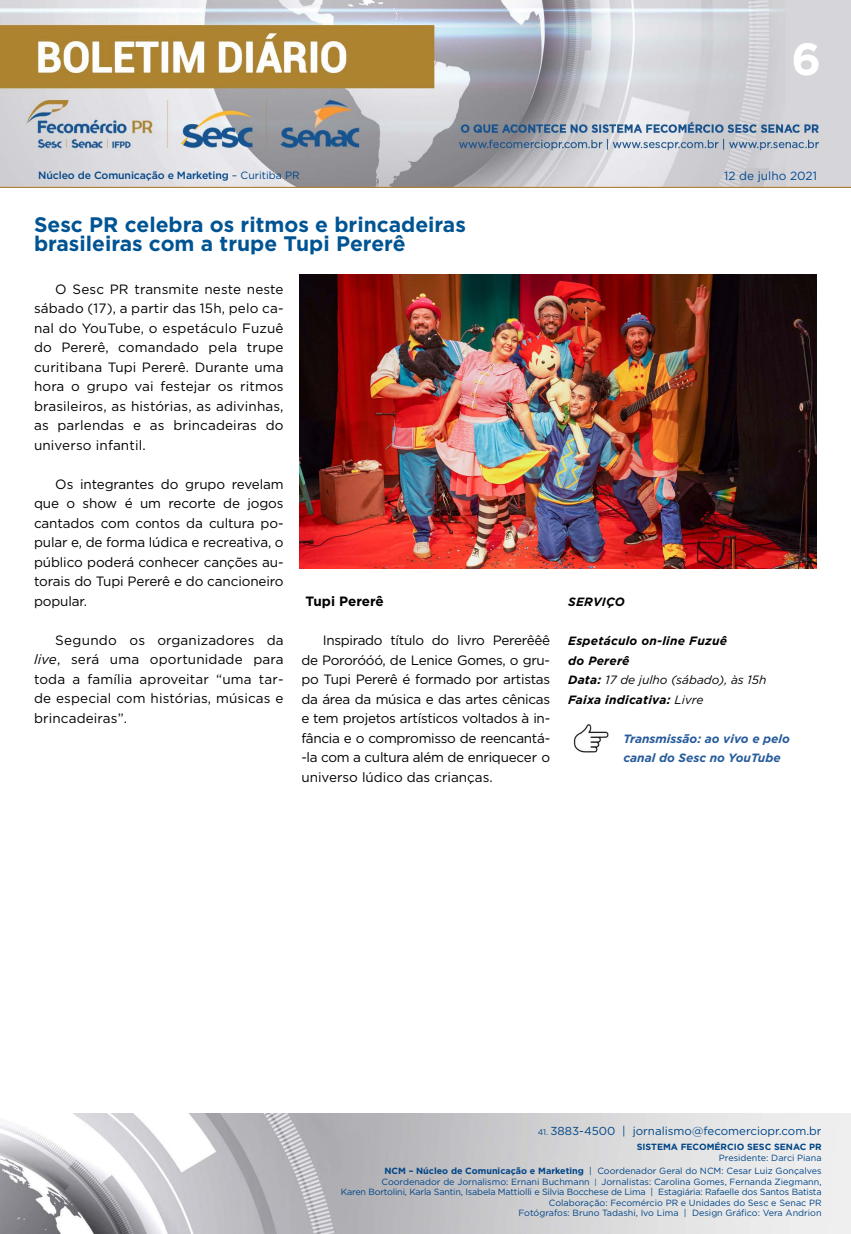
<style>
.page{position:relative;width:851px;height:1234px;background:#fff}
.page>*{position:absolute;margin:0;border:0;box-sizing:border-box;transform-origin:0 0}
.t1{font:700 45px "Gotham";color:#fff}
.t2{font:700 21px/19.5px "Gotham";color:#005493}
.t3{font:13.5px/19.5px "Gotham";color:#000;text-align:justify}
.t4{font:700 13.5px "Gotham";letter-spacing:-.005em;color:#000}
.t5{font:italic 700 12px/19.5px "Gotham";letter-spacing:.02em;color:#000}
.t6{font:italic 700 12px/19.5px "Gotham";color:#275b9b}
.t7{font:11.85px "Gotham";color:#004a93}
.t8{font:11.55px "Gotham";color:#004587}
.t9{font:500 10.5px "Gotham";letter-spacing:-.01em;color:#004587}
.t10{font:9px/10.5px "Gotham";color:#004587;text-align:right}
.t11{font:700 9px "Gotham";color:#004587}
.s1{font-weight:400}
.s2{font-style:italic}
.s3{font-size:8.25px}
.s4{font-weight:700}
.s5{font-size:7.65px}
</style>
<div class="page">
<img style="left:0;top:0;width:850px;height:188px">
<img style="left:0;top:1113px;width:850px;height:120px">
<img style="left:573px;top:724px;width:35px;height:28px">
<img style="left:299px;top:274px;width:517px;height:294px">
<h1 class="t1" style="left:791px;top:29px;width:31px">6</h1>
<p class="t9" style="left:38px;top:168px;width:263px">Núcleo de Comunicação e Marketing <span class="s1">– Curitiba PR</span></p>
<p class="t7" style="left:724px;top:168px;width:94px">12 de julho 2021</p>
<h2 class="t2" style="left:34px;top:214px;width:433px">Sesc PR celebra os ritmos e brincadeiras brasileiras com a trupe Tupi Pererê</h2>
<p class="t3" style="left:34px;top:279px;width:251px;text-indent:21px">O Sesc PR transmite neste neste sábado (17), a partir das 15h, pelo ca&shy;nal do YouTube, o espetáculo Fuzuê do Pererê, comandado pela trupe curitibana Tupi Pererê. Durante uma hora o grupo vai festejar os ritmos brasileiros, as histórias, as adivinhas, as parlendas e as brincadeiras do universo infantil.</p>
<p class="t3" style="left:34px;top:474px;width:251px;text-indent:21px">Os integrantes do grupo revelam que o show é um recorte de jogos cantados com contos da cultura po&shy;pular e, de forma lúdica e recreativa, o público poderá conhecer canções au&shy;torais do Tupi Pererê e do cancioneiro popular.</p>
<p class="t3" style="left:34px;top:630px;width:251px;text-indent:21px">Segundo os organizadores da <span class="s2">live</span>, será uma oportunidade para toda a família aproveitar “uma tar&shy;de especial com histórias, músicas e brincadeiras”.</p>
<p class="t4" style="left:305px;top:592px;width:80px">Tupi Pererê</p>
<p class="t3" style="left:301px;top:630px;width:250px;text-indent:21px">Inspirado título do livro Pererêêê de Pororóóó, de Lenice Gomes, o gru&shy;po Tupi Pererê é formado por artistas da área da música e das artes cênicas e tem projetos artísticos voltados à in&shy;fância e o compromisso de reencantá--la com a cultura além de enriquecer o universo lúdico das crianças.</p>
<p class="t5" style="left:568px;top:591px;width:58px">SERVIÇO</p>
<p class="t5" style="left:568px;top:630px;width:200px">Espetáculo on-line Fuzuê<br>do Pererê<br>Data: <span class="s1">17 de julho (sábado), às 15h<br></span>Faixa indicativa: <span class="s1">Livre</span></p>
<p class="t6" style="left:623px;top:728px;width:168px">Transmissão: ao vivo e pelo canal do Sesc no YouTube</p>
<p class="t8" style="left:537px;top:1123px;width:285px"><span class="s3">41.</span> 3883-4500 | jornalismo@fecomerciopr.com.br</p>
<p class="t11" style="left:636px;top:1140px;width:186px">SISTEMA FECOMÉRCIO SESC SENAC PR</p>
<p class="t10" style="left:384px;top:1150px;width:438px;line-height:13.5px">Presidente: Darci Piana<br><span class="s4">NCM – Núcleo de Comunicação e Marketing</span> | Coordenador Geral do NCM: Cesar Luiz Gonçalves</p>
<p class="t10" style="left:341px;top:1175px;width:482px">Coordenador de Jornalismo: Ernani Buchmann <span class="s5">|</span> Jornalistas: Carolina Gomes, Fernanda Ziegmann,<br>Karen Bortolini, Karla Santin, Isabela Mattiolli e Silvia Bocchese de Lima | Estagiária: Rafaelle dos Santos Batista Colaboração: Fecomércio PR e Unidades do Sesc e Senac PR<br>Fotógrafos: Bruno Tadashi, Ivo Lima | Design Gráfico: Vera Andrion</p>
</div>
